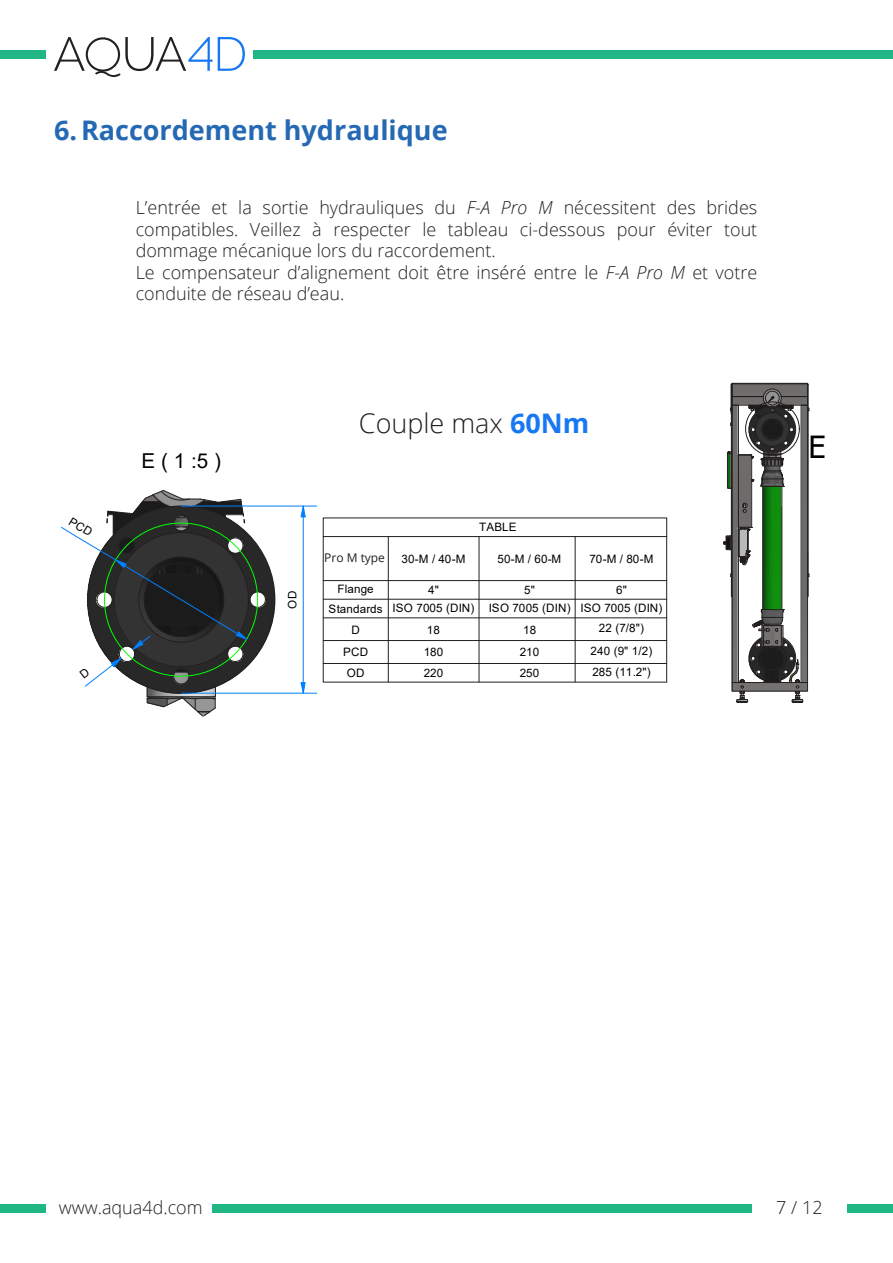
<style>
.page{position:relative;width:893px;height:1263px;background:#fff}
.page>*{position:absolute;margin:0;border:0;box-sizing:border-box;transform-origin:0 0}
.t1{font:30.45px "Tahoma";color:#000}
.t2{font:700 27px "Open Sans";color:#2569b4}
.OpenSans_Light{font:300 27px "Open Sans";color:#231f20}
.t3{font:20.55px "Arial";color:#000}
.OpenSans_Light-2{font:300 18px/21.6px "Open Sans";color:#231f20;text-align:justify}
.Titre_de_la_table_de{font:12px "Open Sans";color:#231f20}
.t4{font:11.55px/17.5px "Arial";color:#000}
.t5{font:11.55px "Arial";letter-spacing:.02em;color:#000}
.s1{font-style:italic}
.s2{font-weight:700;color:#1878f3}
</style>
<div class="page">
<div style="left:253px;top:50px;width:640px;height:8px;background:#21b686"></div>
<div style="left:212px;top:1205px;width:540px;height:8px;background:#21b686"></div>
<div style="left:847px;top:1205px;width:46px;height:8px;background:#21b686"></div>
<div style="left:0;top:50px;width:46px;height:8px;background:#21b686"></div>
<div style="left:0;top:1205px;width:46px;height:8px;background:#21b686"></div>
<svg style="left:54px;top:37px;width:191px;height:40px"></svg>
<img style="left:249px;top:505px;width:26px;height:188px">
<svg style="left:723px;top:383px;width:87px;height:320px"></svg>
<div style="left:249px;top:591px;width:17px;height:17px;border:1px solid #231f20;border-radius:50%"></div>
<div style="left:745px;top:402px;width:55px;height:54px;border:1px solid #231f20;border-radius:50%"></div>
<svg style="left:300px;top:505px;width:6px;height:12px"></svg>
<svg style="left:300px;top:682px;width:6px;height:11px"></svg>
<hr style="left:303px;top:517px;width:1px;height:166px;background:#0080ff">
<hr style="left:181px;top:693px;width:136px;height:1px;background:#0080ff">
<hr style="left:181px;top:506px;width:136px;height:1px;background:#0080ff">
<svg style="left:323px;top:536px;width:344px;height:147px"></svg>
<div style="left:324px;top:553px;width:61px;height:11px;background:#fff"></div>
<svg style="left:61px;top:490px;width:188px;height:226px"></svg>
<p class="t2" style="left:54px;top:111px;width:395px">6.Raccordement hydraulique</p>
<p class="OpenSans_Light-2" style="left:136px;top:196px;width:623px">L’entrée et la sortie hydrauliques du <span class="s1">F-A Pro M</span> nécessitent des brides compatibles. Veillez à respecter le tableau ci-dessous pour éviter tout dommage mécanique lors du raccordement.</p>
<p class="OpenSans_Light-2" style="left:136px;top:261px;width:623px">Le compensateur d’alignement doit être inséré entre le <span class="s1">F-A Pro M</span> et votre conduite de réseau d’eau.</p>
<p class="t3" style="left:142px;top:446px;width:81px">E(1:5)</p>
<p class="OpenSans_Light" style="left:359px;top:405px;width:232px">Couple max <span class="s2">60Nm</span></p>
<p class="t4" style="left:284px;top:609px;width:19px;rotate:-90deg">OD</p>
<p class="t4" style="left:479px;top:518px;width:39px">TABLE</p>
<p class="Titre_de_la_table_de" style="left:324px;top:550px;width:62px">Pro M type</p>
<p class="t5" style="left:328px;top:551px;width:56px">Mini-Skids</p>
<p class="t4" style="left:401px;top:550px;width:65px">30-M / 40-M</p>
<p class="t4" style="left:498px;top:550px;width:65px">50-M / 60-M</p>
<p class="t4" style="left:589px;top:550px;width:65px">70-M / 80-M</p>
<p class="t4" style="left:337px;top:580px;width:38px">Flange</p>
<p class="t4" style="left:428px;top:581px;width:12px">4"</p>
<p class="t4" style="left:524px;top:581px;width:12px">5"</p>
<p class="t4" style="left:329px;top:581px;width:335px;text-indent:288px">6"<br>Standards ISO 7005 (DIN) ISO 7005 (DIN) ISO 7005 (DIN)</p>
<p class="t4" style="left:352px;top:621px;width:10px">D</p>
<p class="t4" style="left:427px;top:621px;width:15px">18</p>
<p class="t4" style="left:523px;top:621px;width:15px">18</p>
<p class="t4" style="left:599px;top:619px;width:47px">22 (7/8")</p>
<p class="t4" style="left:343px;top:643px;width:26px">PCD</p>
<p class="t4" style="left:424px;top:643px;width:21px">180</p>
<p class="t4" style="left:520px;top:643px;width:21px">210</p>
<p class="t4" style="left:591px;top:642px;width:63px">240 (9" 1/2)</p>
<p class="t4" style="left:347px;top:664px;width:19px">OD</p>
<p class="t4" style="left:424px;top:664px;width:21px">220</p>
<p class="t4" style="left:520px;top:664px;width:21px">250</p>
<p class="t4" style="left:592px;top:663px;width:60px">285 (11.2")</p>
<p class="t1" style="left:808px;top:427px;width:19px">E</p>
<p class="OpenSans_Light-2" style="left:59px;top:1196px;width:146px">www.aqua4d.com</p>
<p class="OpenSans_Light-2" style="left:776px;top:1196px;width:48px">7 / 12</p>
</div>
